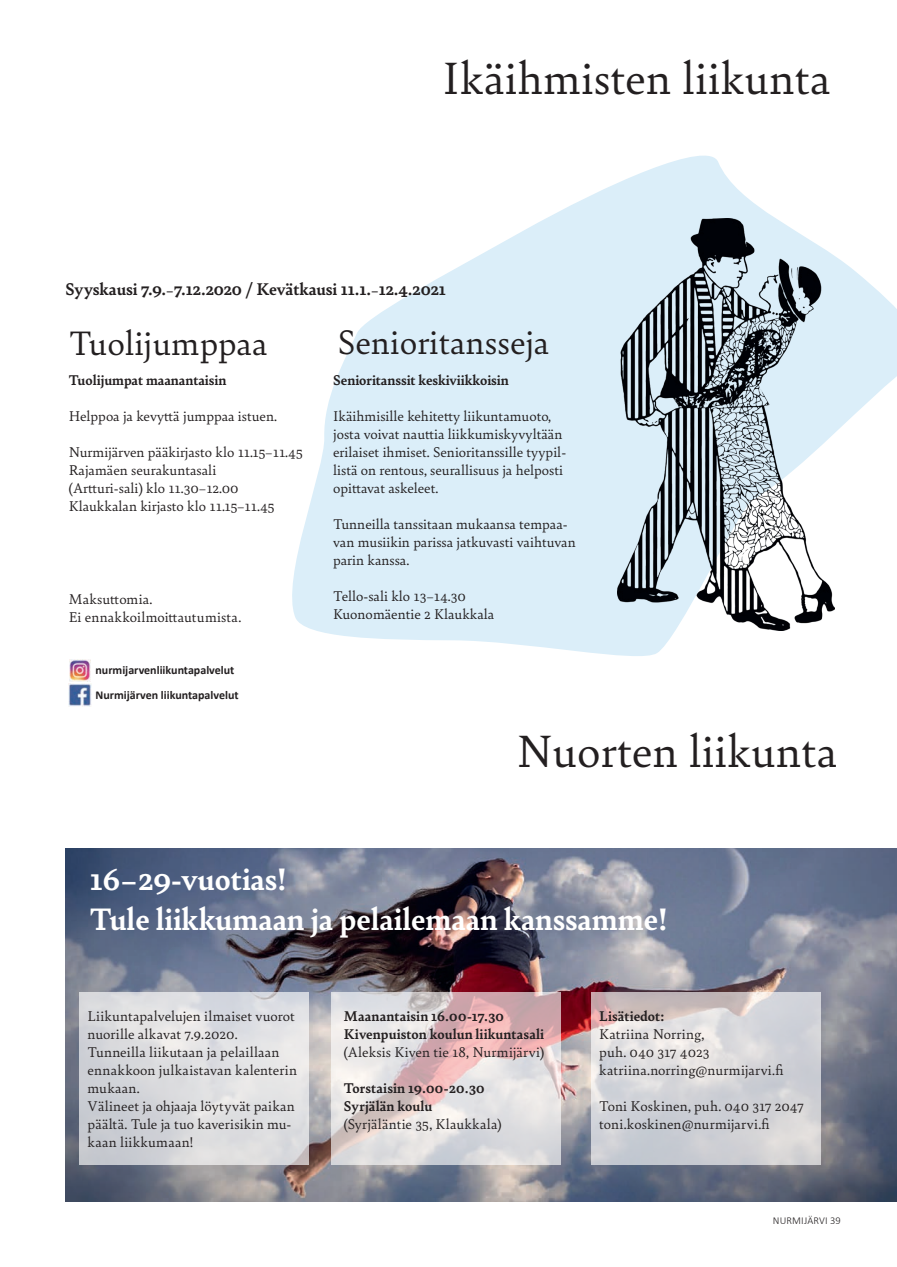
<style>
.page{position:relative;width:897px;height:1267px;background:#fff}
.page>*{position:absolute;margin:0;border:0;box-sizing:border-box;transform-origin:0 0}
.t1{font:48px "Bely";color:#231f20}
.t2{font:36px "Bely";color:#231f20}
.t3{font:700 33px "Bely";color:#fff}
.t4{font:700 18px "Bely";color:#231f20}
.Sisällysluettelo{font:15px/18px "Bely";color:#231f20}
.Sisällysluettelo-2{font:700 15px "Bely";color:#231f20}
.t5{font:700 12px "Calibri";color:#231f20}
.Sisällysluettelo-3{font:300 10.5px "Calibri";letter-spacing:.01em;color:#231f20}
.s1{font-size:15px}
</style>
<div class="page">
<svg style="left:292px;top:155px;width:604px;height:501px;fill:#dbeef9"></svg>
<img style="left:66px;top:848px;width:830px;height:353px">
<svg style="left:79px;top:992px;width:230px;height:172px;background:#dadbde"></svg>
<svg style="left:331px;top:992px;width:230px;height:172px;background:#e0d2d3"></svg>
<svg style="left:590px;top:992px;width:230px;height:172px;background:#d4d2d5"></svg>
<img style="left:617px;top:219px;width:217px;height:412px">
<img style="left:69px;top:660px;width:22px;height:46px">
<p class="t1" style="left:442px;top:44px;width:389px">Ikäihmisten liikunta</p>
<p class="t4" style="left:66px;top:276px;width:382px">Syyskausi 7.9.<span class="s1">–</span>7.12.2020 / Kevätkausi 11.1.<span class="s1">–</span>12.4.2021</p>
<p class="t2" style="left:69px;top:317px;width:200px">Tuolijumppaa</p>
<p class="Sisällysluettelo-2" style="left:69px;top:369px;width:159px">Tuolijumpat maanantaisin</p>
<p class="Sisällysluettelo" style="left:69px;top:406px;width:210px">Helppoa ja kevyttä jumppaa istuen.</p>
<p class="Sisällysluettelo" style="left:69px;top:442px;width:235px">Nurmijärven pääkirjasto klo 11.15–11.45</p>
<p class="Sisällysluettelo" style="left:69px;top:460px;width:149px">Rajamäen seurakuntasali</p>
<p class="Sisällysluettelo" style="left:69px;top:478px;width:171px">(Artturi-sali) klo 11.30–12.00</p>
<p class="Sisällysluettelo" style="left:69px;top:496px;width:207px">Klaukkalan kirjasto klo 11.15–11.45</p>
<p class="Sisällysluettelo" style="left:69px;top:589px;width:85px">Maksuttomia.</p>
<p class="Sisällysluettelo" style="left:69px;top:607px;width:174px">Ei ennakkoilmoittautumista.</p>
<p class="t5" style="left:95px;top:661px;width:140px">nurmijarvenliikuntapalvelut</p>
<p class="t5" style="left:95px;top:686px;width:145px">Nurmijärven liikuntapalvelut</p>
<p class="t2" style="left:338px;top:316px;width:213px">Senioritansseja</p>
<p class="Sisällysluettelo-2" style="left:333px;top:369px;width:177px">Senioritanssit keskiviikkoisin</p>
<p class="Sisällysluettelo" style="left:333px;top:406px;width:234px">Ikäihmisille kehitetty liikuntamuoto, josta voivat nauttia liikkumiskyvyltään erilaiset ihmiset. Senioritanssille tyypil&shy;listä on rentous, seurallisuus ja helposti opittavat askeleet.</p>
<p class="Sisällysluettelo" style="left:333px;top:514px;width:244px">Tunneilla tanssitaan mukaansa tempaa&shy;van musiikin parissa jatkuvasti vaihtuvan parin kanssa.</p>
<p class="Sisällysluettelo" style="left:333px;top:586px;width:134px">Tello-sali klo 13–14.30</p>
<p class="Sisällysluettelo" style="left:333px;top:604px;width:163px">Kuonomäentie 2 Klaukkala</p>
<p class="t1" style="left:516px;top:716px;width:322px">Nuorten liikunta</p>
<p class="t3" style="left:90px;top:856px;width:198px">16−29-vuotias!</p>
<p class="t3" style="left:90px;top:895px;width:579px">Tule liikkumaan ja pelailemaan kanssamme!</p>
<p class="Sisällysluettelo" style="left:88px;top:1006px;width:209px">Liikuntapalvelujen ilmaiset vuorot nuorille alkavat 7.9.2020.</p>
<p class="Sisällysluettelo" style="left:88px;top:1042px;width:211px">Tunneilla liikutaan ja pelaillaan ennakkoon julkaistavan kalenterin mukaan.</p>
<p class="Sisällysluettelo" style="left:88px;top:1096px;width:209px">Välineet ja ohjaaja löytyvät paikan päältä. Tule ja tuo kaverisikin mu&shy;kaan liikkumaan!</p>
<p class="Sisällysluettelo-2" style="left:344px;top:1005px;width:162px">Maanantaisin 16.00-17.30</p>
<p class="Sisällysluettelo-2" style="left:344px;top:1023px;width:202px">Kivenpuiston koulun liikuntasali</p>
<p class="Sisällysluettelo" style="left:344px;top:1042px;width:202px">(Aleksis Kiven tie 18, Nurmijärvi)</p>
<p class="Sisällysluettelo-2" style="left:344px;top:1077px;width:142px">Torstaisin 19.00-20.30</p>
<p class="Sisällysluettelo-2" style="left:344px;top:1095px;width:90px">Syrjälän koulu</p>
<p class="Sisällysluettelo" style="left:344px;top:1114px;width:159px">(Syrjäläntie 35, Klaukkala)</p>
<p class="Sisällysluettelo-2" style="left:599px;top:1005px;width:67px">Lisätiedot:</p>
<p class="Sisällysluettelo" style="left:599px;top:1024px;width:106px">Katriina Norring,</p>
<p class="Sisällysluettelo" style="left:599px;top:1042px;width:112px">puh. 040 317 4023</p>
<p class="Sisällysluettelo" style="left:599px;top:1060px;width:186px">katriina.norring@nurmijarvi.fi</p>
<p class="Sisällysluettelo" style="left:599px;top:1096px;width:206px">Toni Koskinen, puh. 040 317 2047</p>
<p class="Sisällysluettelo" style="left:599px;top:1114px;width:172px">toni.koskinen@nurmijarvi.fi</p>
<p class="Sisällysluettelo-3" style="left:772px;top:1213px;width:69px">NURMIJÄRVI 39</p>
</div>
